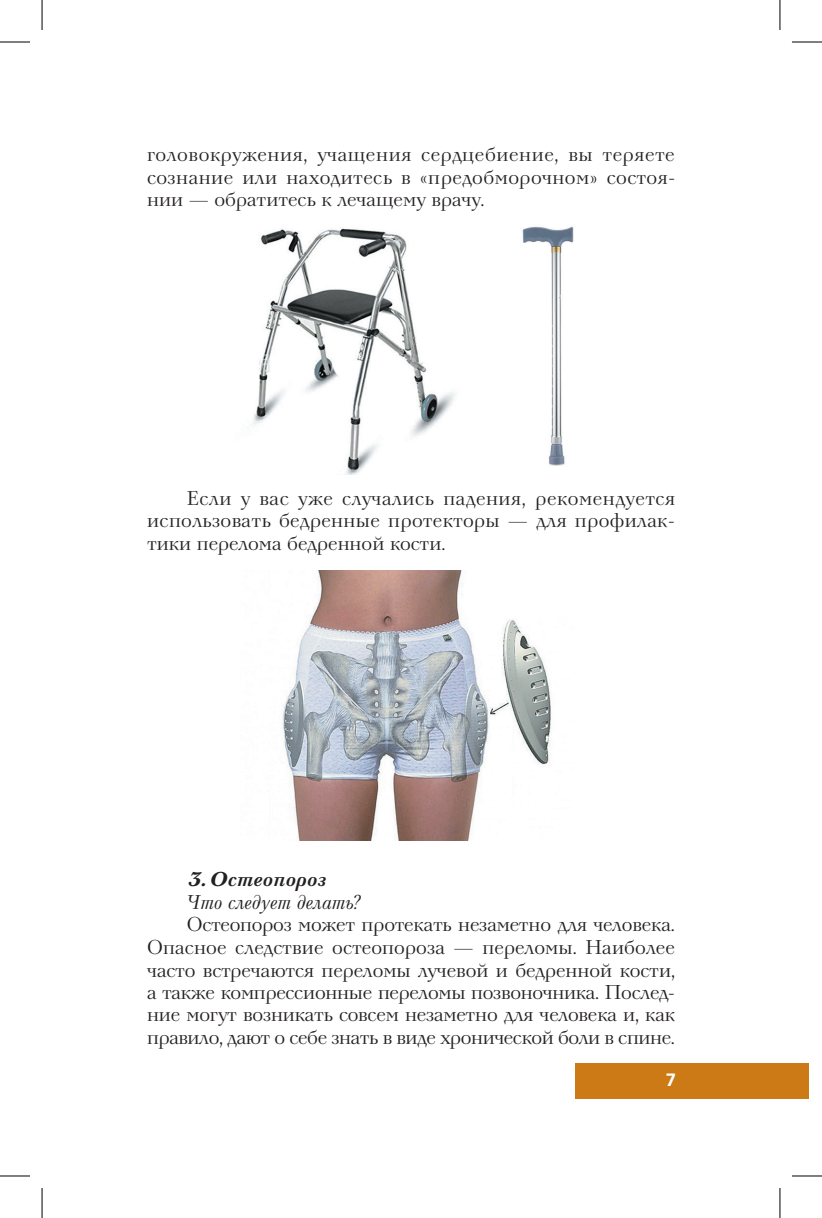
<style>
.page{position:relative;width:822px;height:1218px;background:#fff}
.page>*{position:absolute;margin:0;border:0;box-sizing:border-box;transform-origin:0 0}
.t1{font:20px/22.4px "Neva";color:#231f20;text-align:justify}
.t2{font:italic 20px "Neva";color:#231f20}
.t3{font:italic 700 20px "Neva";color:#231f20}
.t4{font:700 20px "Calibri";color:#fff}
</style>
<div class="page">
<div style="left:575px;top:1063px;width:232px;height:36px;background:#cb7a16"></div>
<img style="left:253px;top:228px;width:202px;height:246px">
<img style="left:522px;top:226px;width:52px;height:240px">
<img style="left:282px;top:571px;width:269px;height:270px">
<hr style="left:0;top:42px;width:30px;height:1px;background:#000">
<hr style="left:791px;top:42px;width:30px;height:1px;background:#000">
<hr style="left:0;top:1176px;width:30px;height:1px;background:#000">
<hr style="left:791px;top:1176px;width:30px;height:1px;background:#000">
<hr style="left:42px;top:0;width:1px;height:30px;background:#000">
<hr style="left:42px;top:1188px;width:1px;height:30px;background:#000">
<hr style="left:779px;top:0;width:1px;height:30px;background:#000">
<hr style="left:779px;top:1188px;width:1px;height:30px;background:#000">
<p class="t1" style="left:147px;top:144px;width:529px">головокружения, учащения сердцебиение, вы теряете сознание или находитесь в «предобморочном» состоя&shy;нии — обратитесь к лечащему врачу.</p>
<p class="t1" style="left:147px;top:488px;width:529px;text-indent:40px">Если у вас уже случались падения, рекомендуется использовать бедренные протекторы — для профилак&shy;тики перелома бедренной кости.</p>
<p class="t3" style="left:187px;top:867px;width:141px">3. Остеопороз</p>
<p class="t2" style="left:187px;top:890px;width:177px">Что следует делать?</p>
<p class="t1" style="left:147px;top:914px;width:529px;text-indent:40px">Остеопороз может протекать незаметно для человека.<br>Опасное следствие остеопороза — переломы. Наиболее часто встречаются переломы лучевой и бедренной кости, а также компрессионные переломы позвоночника. Послед&shy;ние могут возникать совсем незаметно для человека и, как правило, дают о себе знать в виде хронической боли в спине.</p>
<p class="t4" style="left:665px;top:1065px;width:12px">7</p>
</div>
